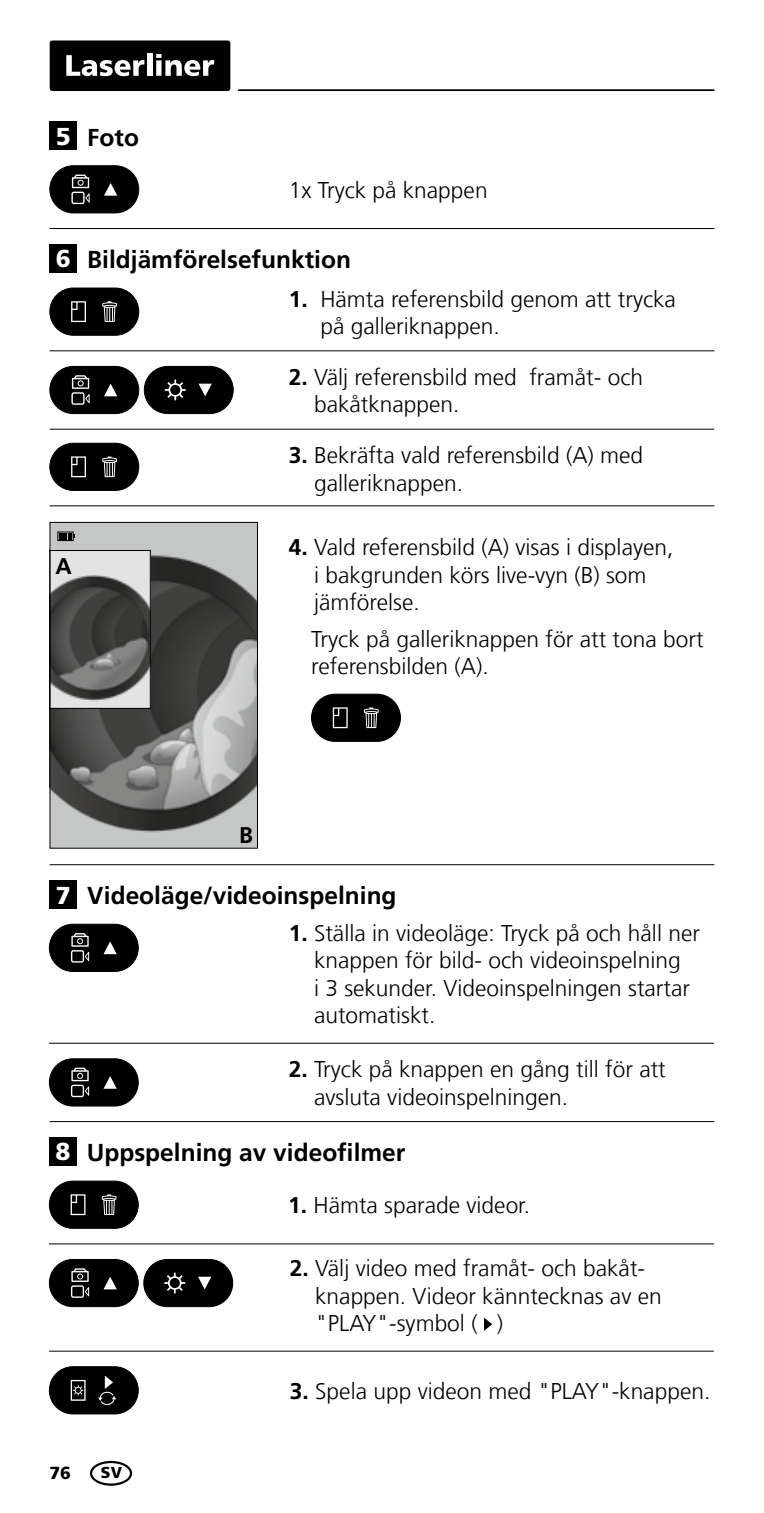
<style>
.page{position:relative;width:764px;height:1513px;background:#fff}
.page>*{position:absolute;margin:0;border:0;box-sizing:border-box;transform-origin:0 0}
.t1{font:700 24.5px "Frutiger LT Com";color:#000}
.t2{font:900 24.5px "Frutiger LT Com";color:#fff}
.t3{font:300 22.75px/27.3px "Frutiger LT Com";color:#000}
.t4{font:700 22.75px "Frutiger LT Com";color:#000}
.t5{font:900 17.5px "Frutiger LT Com";color:#000}
.t6{font:900 15.75px "Frutiger LT Com";color:#000}
.s1{font-weight:900;color:#fff}
.s2{font-weight:700}
</style>
<div class="page">
<hr style="left:238px;top:89px;width:476px;height:2px;background:#000">
<div style="left:50px;top:40px;width:180px;height:51px;background:#000;border-radius:3px"></div>
<svg style="left:66px;top:55px;width:79px;height:21px"></svg>
<div style="left:147px;top:54px;width:5px;height:22px;background:#fff"></div>
<svg style="left:156px;top:54px;width:58px;height:22px"></svg>
<hr style="left:50px;top:228px;width:664px;height:1px;background:#000">
<hr style="left:50px;top:864px;width:664px;height:1px;background:#000">
<div style="left:50px;top:122px;width:27px;height:28px;background:#000"></div>
<div style="left:50px;top:880px;width:27px;height:29px;background:#000"></div>
<div style="left:50px;top:166px;width:89px;height:47px;background:#000;border-radius:24px"></div>
<div style="left:50px;top:165px;width:89px;height:48px;border:1px solid #000;border-radius:24px"></div>
<svg style="left:104px;top:183px;width:13px;height:13px"></svg>
<svg style="left:71px;top:175px;width:19px;height:29px"></svg>
<div style="left:49px;top:924px;width:89px;height:47px;background:#000;border-radius:24px"></div>
<div style="left:49px;top:924px;width:89px;height:48px;border:1px solid #000;border-radius:24px"></div>
<svg style="left:103px;top:942px;width:14px;height:12px"></svg>
<svg style="left:71px;top:933px;width:18px;height:30px"></svg>
<hr style="left:50px;top:350px;width:664px;height:1px;background:#000">
<hr style="left:50px;top:429px;width:664px;height:1px;background:#000">
<hr style="left:50px;top:505px;width:664px;height:1px;background:#000">
<div style="left:50px;top:244px;width:27px;height:28px;background:#000"></div>
<div style="left:50px;top:288px;width:89px;height:47px;background:#000;border-radius:24px"></div>
<div style="left:50px;top:288px;width:89px;height:48px;border:1px solid #000;border-radius:24px"></div>
<svg style="left:102px;top:301px;width:15px;height:21px"></svg>
<svg style="left:71px;top:301px;width:15px;height:21px"></svg>
<div style="left:50px;top:443px;width:89px;height:47px;background:#000;border-radius:24px"></div>
<div style="left:50px;top:443px;width:89px;height:48px;border:1px solid #000;border-radius:24px"></div>
<svg style="left:102px;top:457px;width:15px;height:20px"></svg>
<svg style="left:71px;top:456px;width:15px;height:21px"></svg>
<div style="left:312px;top:694px;width:88px;height:47px;background:#000;border-radius:24px"></div>
<div style="left:311px;top:694px;width:90px;height:48px;border:1px solid #000;border-radius:24px"></div>
<svg style="left:364px;top:707px;width:15px;height:21px"></svg>
<svg style="left:333px;top:707px;width:15px;height:21px"></svg>
<div style="left:50px;top:366px;width:89px;height:48px;background:#000;border-radius:24px"></div>
<div style="left:50px;top:366px;width:89px;height:48px;border:1px solid #000;border-radius:24px"></div>
<svg style="left:104px;top:384px;width:13px;height:12px"></svg>
<svg style="left:71px;top:375px;width:19px;height:30px"></svg>
<div style="left:144px;top:366px;width:89px;height:48px;background:#000;border-radius:24px"></div>
<div style="left:144px;top:366px;width:89px;height:48px;border:1px solid #000;border-radius:24px"></div>
<svg style="left:199px;top:384px;width:13px;height:12px"></svg>
<svg style="left:165px;top:380px;width:21px;height:20px"></svg>
<div style="left:50px;top:522px;width:207px;height:326px;background:#c5c6c6"></div>
<img style="left:52px;top:554px;width:204px;height:279px">
<div style="left:50px;top:551px;width:100px;height:157px;background:#e3e3e3"></div>
<img style="left:52px;top:576px;width:96px;height:125px">
<div style="left:50px;top:550px;width:100px;height:159px;border:1px solid #000"></div>
<div style="left:50px;top:522px;width:208px;height:327px;border:1px solid #000"></div>
<div style="left:57px;top:532px;width:17px;height:9px;border:1px solid #000"></div>
<svg style="left:59px;top:533px;width:16px;height:6px"></svg>
<div style="left:49px;top:1059px;width:89px;height:47px;background:#000;border-radius:24px"></div>
<div style="left:49px;top:1059px;width:89px;height:47px;border:1px solid #000;border-radius:24px"></div>
<svg style="left:103px;top:1076px;width:14px;height:13px"></svg>
<svg style="left:71px;top:1068px;width:18px;height:29px"></svg>
<hr style="left:49px;top:1243px;width:665px;height:1px;background:#000">
<hr style="left:50px;top:1121px;width:664px;height:1px;background:#000">
<svg style="left:484px;top:1318px;width:8px;height:13px"></svg>
<div style="left:49px;top:1137px;width:28px;height:28px;background:#000"></div>
<div style="left:49px;top:1181px;width:89px;height:47px;background:#000;border-radius:24px"></div>
<div style="left:49px;top:1181px;width:89px;height:48px;border:1px solid #000;border-radius:24px"></div>
<svg style="left:102px;top:1194px;width:14px;height:21px"></svg>
<svg style="left:71px;top:1194px;width:14px;height:21px"></svg>
<div style="left:49px;top:1259px;width:89px;height:48px;background:#000;border-radius:24px"></div>
<div style="left:49px;top:1259px;width:89px;height:48px;border:1px solid #000;border-radius:24px"></div>
<svg style="left:103px;top:1277px;width:14px;height:12px"></svg>
<svg style="left:71px;top:1268px;width:18px;height:30px"></svg>
<div style="left:144px;top:1259px;width:89px;height:48px;background:#000;border-radius:24px"></div>
<div style="left:144px;top:1259px;width:89px;height:48px;border:1px solid #000;border-radius:24px"></div>
<svg style="left:198px;top:1277px;width:13px;height:12px"></svg>
<svg style="left:164px;top:1273px;width:21px;height:20px"></svg>
<hr style="left:49px;top:1351px;width:665px;height:1px;background:#000">
<div style="left:49px;top:1367px;width:89px;height:47px;background:#000;border-radius:24px"></div>
<div style="left:49px;top:1366px;width:89px;height:48px;border:1px solid #000;border-radius:24px"></div>
<svg style="left:98px;top:1376px;width:18px;height:29px"></svg>
<svg style="left:71px;top:1380px;width:15px;height:21px"></svg>
<hr style="left:49px;top:1043px;width:665px;height:1px;background:#000">
<div style="left:90px;top:1461px;width:42px;height:25px;border:2px solid #000;border-radius:50%"></div>
<p class="t2" style="left:56px;top:122px;width:16px">5</p>
<p class="t1" style="left:87px;top:123px;width:53px">Foto</p>
<p class="t3" style="left:289px;top:177px;width:200px">1x Tryck på knappen</p>
<p class="t1" style="left:56px;top:245px;width:297px"><span class="s1">6</span> Bildjämförelsefunktion</p>
<p class="t4" style="left:56px;top:553px;width:18px">A</p>
<p class="t3" style="left:320px;top:285px;width:357px;text-indent:-32px"><span class="s2">1.</span> Hämta referensbild genom att trycka på galleriknappen.</p>
<p class="t3" style="left:314px;top:364px;width:331px;text-indent:-25px"><span class="s2">2.</span> Välj referensbild med framåt- och bakåtknappen.</p>
<p class="t3" style="left:314px;top:442px;width:331px;text-indent:-25px"><span class="s2">3.</span> Bekräfta vald referensbild (A) med galleriknappen.</p>
<p class="t3" style="left:314px;top:534px;width:361px;text-indent:-25px"><span class="s2">4.</span> Vald referensbild (A) visas i displayen, i bakgrunden körs live-vyn (B) som jämförelse.</p>
<p class="t3" style="left:311px;top:625px;width:394px">Tryck på galleriknappen för att tona bort referensbilden (A).</p>
<p class="t4" style="left:239px;top:821px;width:15px">B</p>
<p class="t1" style="left:56px;top:881px;width:342px"><span class="s1">7</span> Videoläge/videoinspelning</p>
<p class="t3" style="left:314px;top:920px;width:387px;text-indent:-25px"><span class="s2">1.</span> Ställa in videoläge: Tryck på och håll ner knappen för bild- och videoinspelning<br>i 3 sekunder. Videoinspelningen startar automatiskt.</p>
<p class="t3" style="left:314px;top:1056px;width:353px;text-indent:-25px"><span class="s2">2.</span> Tryck på knappen en gång till för att avsluta videoinspelningen.</p>
<p class="t1" style="left:55px;top:1138px;width:352px"><span class="s1">8</span> Uppspelning av videofilmer</p>
<p class="t3" style="left:288px;top:1192px;width:243px"><span class="s2">1.</span> Hämta sparade videor.</p>
<p class="t3" style="left:315px;top:1255px;width:348px;text-indent:-25px"><span class="s2">2.</span> Välj video med framåt- och bakåt&shy;knappen. Videor känntecknas av en "PLAY"-symbol ( )</p>
<p class="t5" style="left:50px;top:1462px;width:23px">76</p>
<p class="t6" style="left:101px;top:1463px;width:23px">SV</p>
<p class="t3" style="left:290px;top:1378px;width:422px"><span class="s2">3.</span> Spela upp videon med "PLAY"-knappen.</p>
</div>
